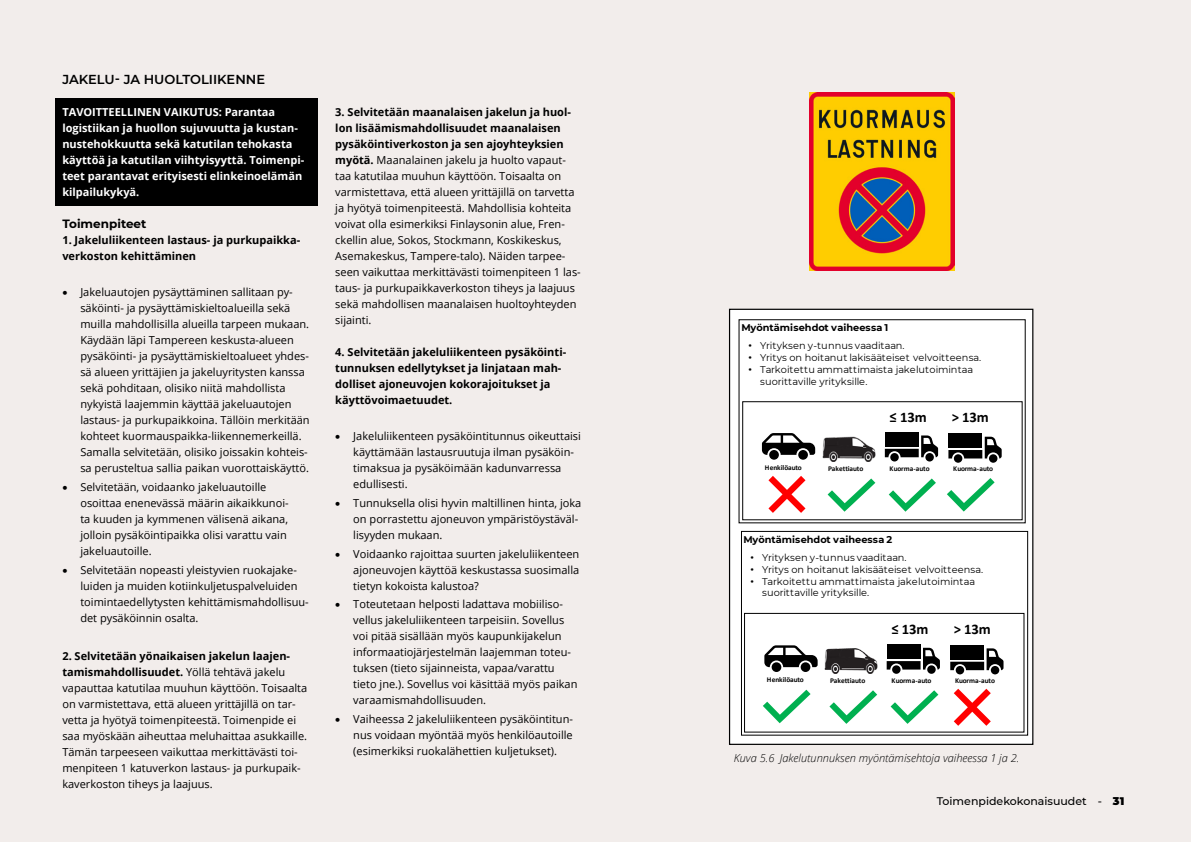
<style>
.page{position:relative;width:1191px;height:842px;background:#f2edeb}
.page>*{position:absolute;margin:0;border:0;box-sizing:border-box;transform-origin:0 0}
.t1{font:700 14.7px "Calibri";letter-spacing:-.005em;color:#000}
.H3_sisällys{font:600 13px "Montserrat";color:#000}
.t2{font:700 12px "Montserrat";color:#000}
.t3{font:11px/16px "Open Sans";color:#000}
.t4{font:700 11px/16px "Open Sans";color:#fff}
.t5{font:700 11px/16px "Open Sans";color:#000}
.Kuvateksti{font:italic 300 11px "Open Sans";color:#000}
.t6{font:500 11px "Montserrat";color:#000}
.t7{font:9.8px/11.6px "Montserrat";letter-spacing:.01em;color:#000}
.t8{font:700 9.8px "Montserrat";letter-spacing:.005em;color:#000}
.t9{font:700 7.3px "Calibri";letter-spacing:-.015em;color:#000}
.s1{font-weight:700}
.s2{font-family:"Arial"}
.s3{font-weight:900}
</style>
<div class="page">
<div style="left:55px;top:98px;width:262px;height:108px;background:#000"></div>
<div style="left:729px;top:309px;width:303px;height:435px;background:#fff"></div>
<svg style="left:769px;top:450px;width:10px;height:10px"></svg>
<div style="left:798px;top:450px;width:10px;height:10px;background:#000;border-radius:50%"></div>
<svg style="left:762px;top:433px;width:53px;height:22px"></svg>
<div style="left:890px;top:453px;width:8px;height:8px;background:#000;border-radius:50%"></div>
<div style="left:925px;top:453px;width:9px;height:8px;background:#000;border-radius:50%"></div>
<div style="left:885px;top:432px;width:33px;height:14px;background:#000"></div>
<svg style="left:885px;top:435px;width:53px;height:22px"></svg>
<svg style="left:827px;top:478px;width:48px;height:34px"></svg>
<svg style="left:888px;top:478px;width:48px;height:34px"></svg>
<svg style="left:768px;top:476px;width:37px;height:37px"></svg>
<div style="left:742px;top:401px;width:280px;height:119px;border:1px solid #000"></div>
<div style="left:954px;top:454px;width:8px;height:9px;background:#000;border-radius:50%"></div>
<div style="left:989px;top:454px;width:8px;height:9px;background:#000;border-radius:50%"></div>
<div style="left:948px;top:433px;width:34px;height:15px;background:#000"></div>
<svg style="left:948px;top:437px;width:53px;height:21px"></svg>
<img style="left:822px;top:436px;width:54px;height:25px">
<svg style="left:947px;top:478px;width:47px;height:34px"></svg>
<div style="left:741px;top:531px;width:287px;height:204px;border:1px solid #000"></div>
<div style="left:771px;top:662px;width:10px;height:10px;background:#000;border-radius:50%"></div>
<div style="left:800px;top:662px;width:10px;height:10px;background:#000;border-radius:50%"></div>
<svg style="left:764px;top:645px;width:53px;height:22px"></svg>
<div style="left:892px;top:665px;width:8px;height:9px;background:#000;border-radius:50%"></div>
<div style="left:927px;top:665px;width:8px;height:9px;background:#000;border-radius:50%"></div>
<div style="left:886px;top:644px;width:34px;height:15px;background:#000"></div>
<svg style="left:886px;top:648px;width:54px;height:21px"></svg>
<svg style="left:829px;top:690px;width:48px;height:34px"></svg>
<svg style="left:890px;top:690px;width:48px;height:34px"></svg>
<div style="left:744px;top:613px;width:280px;height:119px;border:1px solid #000"></div>
<div style="left:955px;top:666px;width:9px;height:8px;background:#000;border-radius:50%"></div>
<div style="left:990px;top:666px;width:9px;height:8px;background:#000;border-radius:50%"></div>
<div style="left:950px;top:645px;width:34px;height:14px;background:#000"></div>
<svg style="left:950px;top:648px;width:53px;height:22px"></svg>
<img style="left:824px;top:648px;width:54px;height:25px">
<svg style="left:763px;top:690px;width:47px;height:33px"></svg>
<svg style="left:953px;top:689px;width:37px;height:37px"></svg>
<div style="left:729px;top:309px;width:304px;height:436px;border:1px solid #000"></div>
<img style="left:809px;top:92px;width:145px;height:179px">
<p class="H3_sisällys" style="left:62px;top:70px;width:204px">JAKELU- JA HUOLTOLIIKENNE</p>
<p class="t4" style="left:62px;top:104px;width:243px">TAVOITTEELLINEN VAIKUTUS: Parantaa logistiikan ja huollon sujuvuutta ja kustan&shy;nustehokkuutta sekä katutilan tehokasta käyttöä ja katutilan viihtyisyyttä. Toimenpi&shy;teet parantavat erityisesti elinkeinoelämän kilpailukykyä.</p>
<h4 class="t2" style="left:62px;top:215px;width:86px">Toimenpiteet</h4>
<p class="t5" style="left:62px;top:232px;width:239px">1. Jakeluliikenteen lastaus- ja purkupaikka&shy;verkoston kehittäminen</p>
<p class="t3" style="left:80px;top:284px;width:231px;text-indent:-18px">• Jakeluautojen pysäyttäminen sallitaan py&shy;säköinti- ja pysäyttämiskieltoalueilla sekä muilla mahdollisilla alueilla tarpeen mukaan.<br>Käydään läpi Tampereen keskusta-alueen pysäköinti- ja pysäyttämiskieltoalueet yhdes&shy;sä alueen yrittäjien ja jakeluyritysten kanssa sekä pohditaan, olisiko niitä mahdollista nykyistä laajemmin käyttää jakeluautojen lastaus- ja purkupaikkoina. Tällöin merkitään kohteet kuormauspaikka-liikennemerkeillä.<br>Samalla selvitetään, olisiko joissakin kohteis&shy;sa perusteltua sallia paikan vuorottaiskäyttö.</p>
<p class="t3" style="left:80px;top:478px;width:210px;text-indent:-18px">• Selvitetään, voidaanko jakeluautoille osoittaa enenevässä määrin aikaikkunoi&shy;ta kuuden ja kymmenen välisenä aikana, jolloin pysäköintipaikka olisi varattu vain jakeluautoille.</p>
<p class="t3" style="left:80px;top:561px;width:230px;text-indent:-18px">• Selvitetään nopeasti yleistyvien ruokajake&shy;luiden ja muiden kotiinkuljetuspalveluiden toimintaedellytysten kehittämismahdollisuu&shy;det pysäköinnin osalta.</p>
<p class="t3" style="left:62px;top:648px;width:246px"><span class="s1">2. Selvitetään yönaikaisen jakelun laajen&shy;tamismahdollisuudet.</span> Yöllä tehtävä jakelu vapauttaa katutilaa muuhun käyttöön. Toisaalta on varmistettava, että alueen yrittäjillä on tar&shy;vetta ja hyötyä toimenpiteestä. Toimenpide ei saa myöskään aiheuttaa meluhaittaa asukkaille.<br>Tämän tarpeeseen vaikuttaa merkittävästi toi&shy;menpiteen 1 katuverkon lastaus- ja purkupaik&shy;kaverkoston tiheys ja laajuus.</p>
<p class="t3" style="left:335px;top:104px;width:247px"><span class="s1">3. Selvitetään maanalaisen jakelun ja huol&shy;lon lisäämismahdollisuudet maanalaisen pysäköintiverkoston ja sen ajoyhteyksien myötä.</span> Maanalainen jakelu ja huolto vapaut&shy;taa katutilaa muuhun käyttöön. Toisaalta on varmistettava, että alueen yrittäjillä on tarvetta ja hyötyä toimenpiteestä. Mahdollisia kohteita voivat olla esimerkiksi Finlaysonin alue, Fren&shy;ckellin alue, Sokos, Stockmann, Koskikeskus, Asemakeskus, Tampere-talo). Näiden tarpee&shy;seen vaikuttaa merkittävästi toimenpiteen 1 las&shy;taus- ja purkupaikkaverkoston tiheys ja laajuus sekä mahdollisen maanalaisen huoltoyhteyden sijainti.</p>
<p class="t5" style="left:335px;top:344px;width:232px">4. Selvitetään jakeluliikenteen pysäköinti&shy;tunnuksen edellytykset ja linjataan mah&shy;dolliset ajoneuvojen kokorajoitukset ja käyttövoimaetuudet.</p>
<p class="t3" style="left:353px;top:428px;width:229px;text-indent:-18px">• Jakeluliikenteen pysäköintitunnus oikeuttaisi käyttämään lastausruutuja ilman pysäköin&shy;timaksua ja pysäköimään kadunvarressa edullisesti.</p>
<p class="t3" style="left:353px;top:494px;width:229px;text-indent:-18px">• Tunnuksella olisi hyvin maltillinen hinta, joka on porrastettu ajoneuvon ympäristöystäväl&shy;lisyyden mukaan.</p>
<p class="t3" style="left:353px;top:545px;width:227px;text-align:justify;text-indent:-18px">• Voidaanko rajoittaa suurten jakeluliikenteen ajoneuvojen käyttöä keskustassa suosimalla tietyn kokoista kalustoa?</p>
<p class="t3" style="left:353px;top:596px;width:226px;text-indent:-18px">• Toteutetaan helposti ladattava mobiiliso&shy;vellus jakeluliikenteen tarpeisiin. Sovellus voi pitää sisällään myös kaupunkijakelun informaatiojärjestelmän laajemman toteu&shy;tuksen (tieto sijainneista, vapaa/varattu tieto jne.). Sovellus voi käsittää myös paikan varaamismahdollisuuden.</p>
<p class="t3" style="left:353px;top:711px;width:221px;text-align:justify;text-indent:-18px">• Vaiheessa 2 jakeluliikenteen pysäköintitun&shy;nus voidaan myöntää myös henkilöautoille (esimerkiksi ruokalähettien kuljetukset).</p>
<p class="t8" style="left:741px;top:321px;width:148px">Myöntämisehdot vaiheessa 1</p>
<p class="t7" style="left:748px;top:339px;width:158px"><span class="s2">•</span> Yrityksen y-tunnus vaaditaan.</p>
<p class="t7" style="left:748px;top:351px;width:234px"><span class="s2">•</span> Yritys on hoitanut lakisääteiset velvoitteensa.</p>
<p class="t7" style="left:760px;top:363px;width:214px;text-indent:-12px"><span class="s2">•</span> Tarkoitettu ammattimaista jakelutoimintaa suorittaville yrityksille.</p>
<p class="t1" style="left:889px;top:407px;width:38px">≤ 13m</p>
<p class="t1" style="left:951px;top:407px;width:38px">&gt; 13m</p>
<p class="t9" style="left:765px;top:462px;width:38px">Henkilöauto</p>
<p class="t9" style="left:828px;top:464px;width:37px">Pakettiauto</p>
<p class="t9" style="left:889px;top:464px;width:42px">Kuorma-auto</p>
<p class="t9" style="left:953px;top:464px;width:42px">Kuorma-auto</p>
<p class="t8" style="left:743px;top:533px;width:150px">Myöntämisehdot vaiheessa 2</p>
<p class="t7" style="left:750px;top:551px;width:158px"><span class="s2">•</span> Yrityksen y-tunnus vaaditaan.</p>
<p class="t7" style="left:750px;top:563px;width:234px"><span class="s2">•</span> Yritys on hoitanut lakisääteiset velvoitteensa.</p>
<p class="t7" style="left:762px;top:575px;width:214px;text-indent:-12px"><span class="s2">•</span> Tarkoitettu ammattimaista jakelutoimintaa suorittaville yrityksille.</p>
<p class="t1" style="left:891px;top:619px;width:38px">≤ 13m</p>
<p class="t1" style="left:953px;top:619px;width:38px">&gt; 13m</p>
<p class="t9" style="left:767px;top:674px;width:38px">Henkilöauto</p>
<p class="t9" style="left:830px;top:676px;width:37px">Pakettiauto</p>
<p class="t9" style="left:891px;top:676px;width:42px">Kuorma-auto</p>
<p class="t9" style="left:955px;top:676px;width:42px">Kuorma-auto</p>
<p class="Kuvateksti" style="left:733px;top:750px;width:287px">Kuva 5.6 Jakelutunnuksen myöntämisehtoja vaiheessa 1 ja 2.</p>
<p class="t6" style="left:936px;top:793px;width:189px">Toimenpidekokonaisuudet - <span class="s3">31</span></p>
</div>
